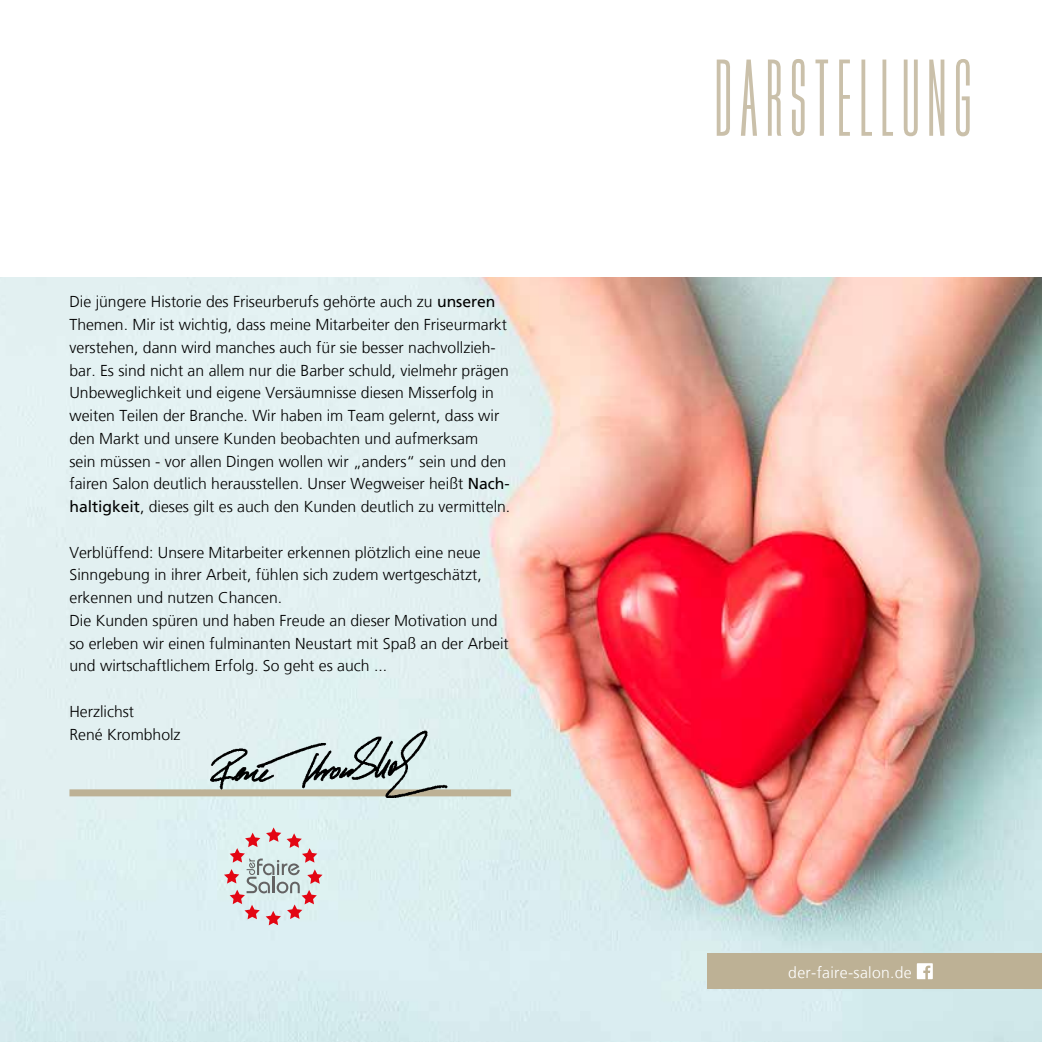
<style>
.page{position:relative;width:1042px;height:1042px;background:#fff}
.page>*{position:absolute;margin:0;border:0;box-sizing:border-box;transform-origin:0 0}
.t1{font:115.5px "Bee Two";letter-spacing:.06em;color:#bdb195}
.t2{font:300 15.75px/22.8px "Frutiger LT";color:#000}
.t3{font:300 15.75px "Frutiger LT";letter-spacing:.02em;color:#fff}
.s1{font-weight:400}
</style>
<div class="page">
<img style="left:0;top:278px;width:1042px;height:764px">
<div style="left:707px;top:953px;width:335px;height:36px;background:#bdb195"></div>
<svg style="left:917px;top:963px;width:16px;height:16px"></svg>
<svg style="left:224px;top:827px;width:98px;height:98px;background:#d5cccd"></svg>
<div style="left:69px;top:789px;width:442px;height:7px;background:#bdb195"></div>
<img style="left:208px;top:729px;width:242px;height:68px">
<p class="t2" style="left:69px;top:291px;width:442px">Die jüngere Historie des Friseurberufs gehörte auch zu <span class="s1">unseren </span>Themen. Mir ist wichtig, dass meine Mitarbeiter den Friseurmarkt verstehen, dann wird manches auch für sie besser nachvollzieh&shy;bar. Es sind nicht an allem nur die Barber schuld, vielmehr prägen Unbeweglichkeit und eigene Versäumnisse diesen Misserfolg in weiten Teilen der Branche. Wir haben im Team gelernt, dass wir den Markt und unsere Kunden beobachten und aufmerksam<br>sein müssen - vor allen Dingen wollen wir „anders“ sein und den fairen Salon deutlich herausstellen. Unser Wegweiser heißt <span class="s1">Nach&shy;haltigkeit</span>, dieses gilt es auch den Kunden deutlich zu vermitteln.</p>
<p class="t2" style="left:69px;top:541px;width:441px">Verblüffend: Unsere Mitarbeiter erkennen plötzlich eine neue Sinngebung in ihrer Arbeit, fühlen sich zudem wertgeschätzt, erkennen und nutzen Chancen.<br>Die Kunden spüren und haben Freude an dieser Motivation und so erleben wir einen fulminanten Neustart mit Spaß an der Arbeit und wirtschaftlichem Erfolg. So geht es auch ...</p>
<p class="t2" style="left:69px;top:700px;width:113px">Herzlichst<br>René Krombholz</p>
<h1 class="t1" style="left:714px;top:38px;width:259px">DARSTELLUNG</h1>
<p class="t3" style="left:788px;top:963px;width:125px">der-faire-salon.de</p>
</div>
